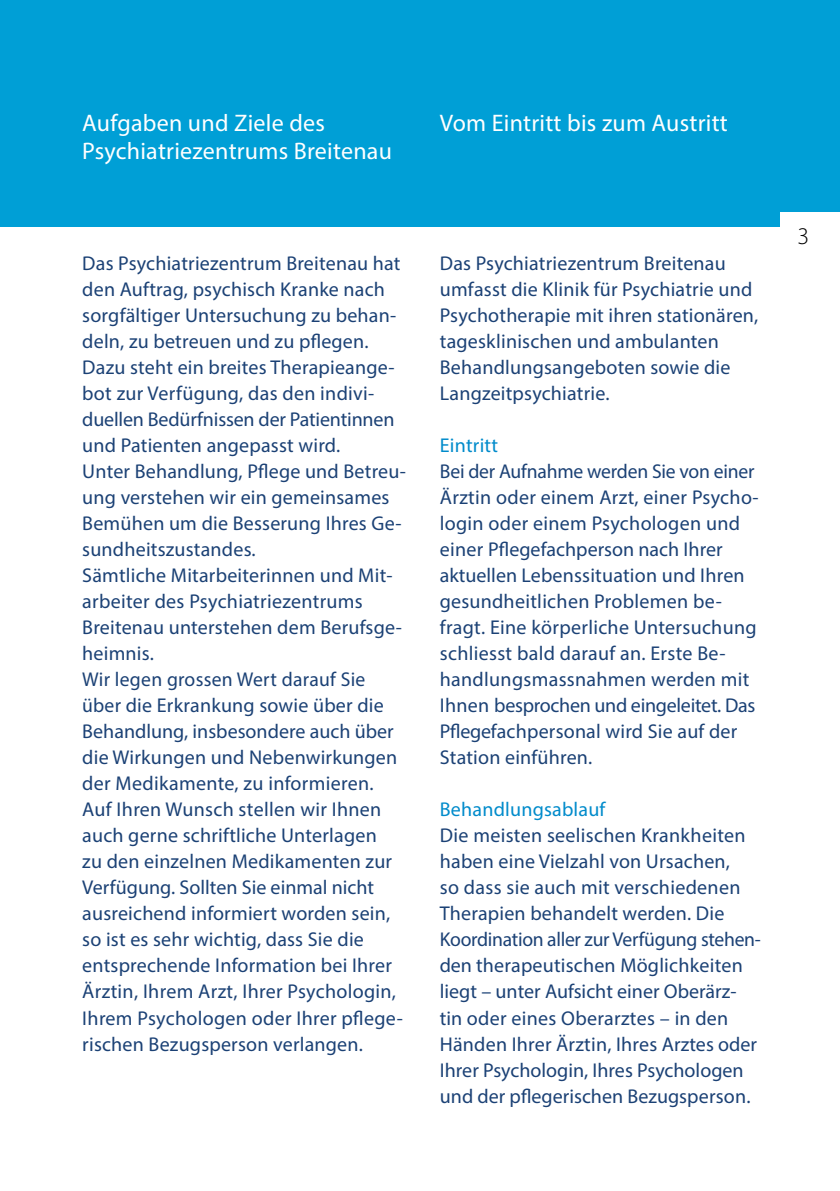
<style>
.page{position:relative;width:840px;height:1191px;background:#fff}
.page>*{position:absolute;margin:0;border:0;box-sizing:border-box;transform-origin:0 0}
.t1{font:24px/28px "Myriad Pro";letter-spacing:.01em;color:#fff}
.t2{font:300 24px "Myriad Pro";color:#000}
.t3{font:20px/26px "Myriad Pro";letter-spacing:.01em;color:#1b4175}
.t4{font:20px "Myriad Pro";letter-spacing:.01em;color:#008bcb}
</style>
<div class="page">
<div style="left:3px;top:0;width:836px;height:227px;background:#009fd6"></div>
<div style="left:0;top:0;width:6px;height:227px;background:#009fd6"></div>
<div style="left:780px;top:213px;width:59px;height:45px;background:#fff"></div>
<p class="t1" style="left:82px;top:109px;width:311px">Aufgaben und Ziele des<br>Psychiatriezentrums Breitenau</p>
<p class="t1" style="left:439px;top:109px;width:289px">Vom Eintritt bis zum Austritt</p>
<p class="t3" style="left:82px;top:250px;width:325px">Das Psychiatriezentrum Breitenau hat den Auftrag, psychisch Kranke nach sorgfältiger Untersuchung zu behan&shy;deln, zu betreuen und zu pflegen.<br>Dazu steht ein breites Therapieange&shy;bot zur Verfügung, das den indivi&shy;duellen Bedürfnissen der Patientinnen und Patienten angepasst wird.<br>Unter Behandlung, Pflege und Betreu&shy;ung verstehen wir ein gemeinsames Bemühen um die Besserung Ihres Ge&shy;sundheitszustandes.<br>Sämtliche Mitarbeiterinnen und Mit&shy;arbeiter des Psychiatriezentrums Breitenau unterstehen dem Berufsge&shy;heimnis.<br>Wir legen grossen Wert darauf Sie über die Erkrankung sowie über die Behandlung, insbesondere auch über die Wirkungen und Nebenwirkungen der Medikamente, zu informieren.<br>Auf Ihren Wunsch stellen wir Ihnen auch gerne schriftliche Unterlagen<br>zu den einzelnen Medikamenten zur Verfügung. Sollten Sie einmal nicht ausreichend informiert worden sein, so ist es sehr wichtig, dass Sie die entsprechende Information bei Ihrer Ärztin, Ihrem Arzt, Ihrer Psychologin, Ihrem Psychologen oder Ihrer pflege&shy;rischen Bezugsperson verlangen.</p>
<p class="t3" style="left:439px;top:250px;width:320px">Das Psychiatriezentrum Breitenau umfasst die Klinik für Psychiatrie und Psychotherapie mit ihren stationären, tagesklinischen und ambulanten Behandlungsangeboten sowie die Langzeitpsychiatrie.</p>
<p class="t4" style="left:439px;top:433px;width:60px">Eintritt</p>
<p class="t3" style="left:439px;top:458px;width:320px">Bei der Aufnahme werden Sie von einer Ärztin oder einem Arzt, einer Psycho&shy;login oder einem Psychologen und einer Pflegefachperson nach Ihrer aktuellen Lebenssituation und Ihren gesundheitlichen Problemen be&shy;fragt. Eine körperliche Untersuchung schliesst bald darauf an. Erste Be&shy;handlungsmassnahmen werden mit Ihnen besprochen und eingeleitet. Das Pflegefachpersonal wird Sie auf der Station einführen.</p>
<p class="t4" style="left:439px;top:797px;width:167px">Behandlungsablauf</p>
<p class="t3" style="left:439px;top:822px;width:322px">Die meisten seelischen Krankheiten haben eine Vielzahl von Ursachen,<br>so dass sie auch mit verschiedenen Therapien behandelt werden. Die Koordination aller zur Verfügung stehen&shy;den therapeutischen Möglichkeiten liegt – unter Aufsicht einer Oberärz&shy;tin oder eines Oberarztes – in den Händen Ihrer Ärztin, Ihres Arztes oder Ihrer Psychologin, Ihres Psychologen und der pflegerischen Bezugsperson.</p>
<p class="t2" style="left:797px;top:222px;width:13px">3</p>
</div>
